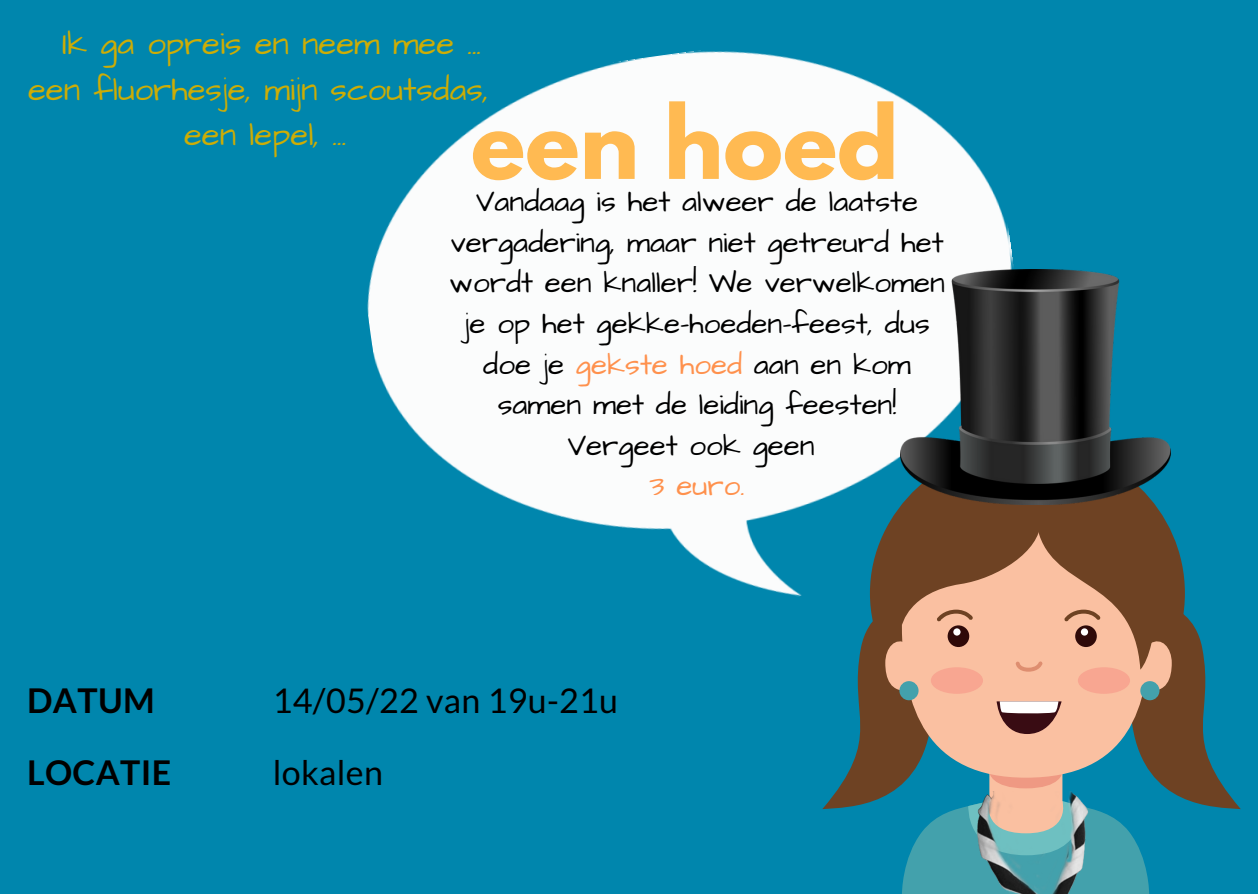
<style>
.page{position:relative;width:1258px;height:894px;background:#fff}
.page>*{position:absolute;margin:0;border:0;box-sizing:border-box;transform-origin:0 0}
.t1{font:700 90px "League Spartan";color:#ffba52}
.t2{font:33.9px "Lato";letter-spacing:.01em;color:#000}
.t3{font:700 33.9px "Lato";letter-spacing:.01em;color:#000}
.t4{font:33px "Architects Daughter";color:#cdad05}
.t5{font:29.7px/40.5px "Architects Daughter";color:#000;text-align:center}
.t6{font:29.7px "Architects Daughter";color:#ff914d}
.s1{color:#ff914d}
</style>
<div class="page">
<div style="left:0;top:0;width:1258px;height:893px;background:#0086ad"></div>
<svg style="left:822px;top:504px;width:419px;height:389px"></svg>
<img style="left:367px;top:50px;width:688px;height:599px">
<img style="left:958px;top:791px;width:147px;height:102px">
<img style="left:900px;top:269px;width:271px;height:235px">
<p class="t4" style="left:62px;top:22px;width:420px">Ik ga opreis en neem mee ...</p>
<p class="t4" style="left:28px;top:67px;width:462px">een fluorhesje, mijn scoutsdas,</p>
<p class="t4" style="left:184px;top:112px;width:164px">een lepel, ...</p>
<p class="t1" style="left:471px;top:98px;width:429px">een hoed</p>
<p class="t5" style="left:449px;top:182px;width:497px">Vandaag is het alweer de laatste vergadering, maar niet getreurd het wordt een knaller! We verwelkomen je op het gekke-hoeden-feest, dus doe je <span class="s1">gekste hoed</span> aan en kom samen met de leiding feesten!<br>Vergeet ook geen</p>
<p class="t6" style="left:650px;top:466px;width:96px">3 euro.</p>
<p class="t3" style="left:27px;top:679px;width:129px">DATUM</p>
<p class="t2" style="left:273px;top:679px;width:347px">14/05/22 van 19u-21u</p>
<p class="t3" style="left:27px;top:751px;width:146px">LOCATIE</p>
<p class="t2" style="left:273px;top:751px;width:112px">lokalen</p>
</div>
